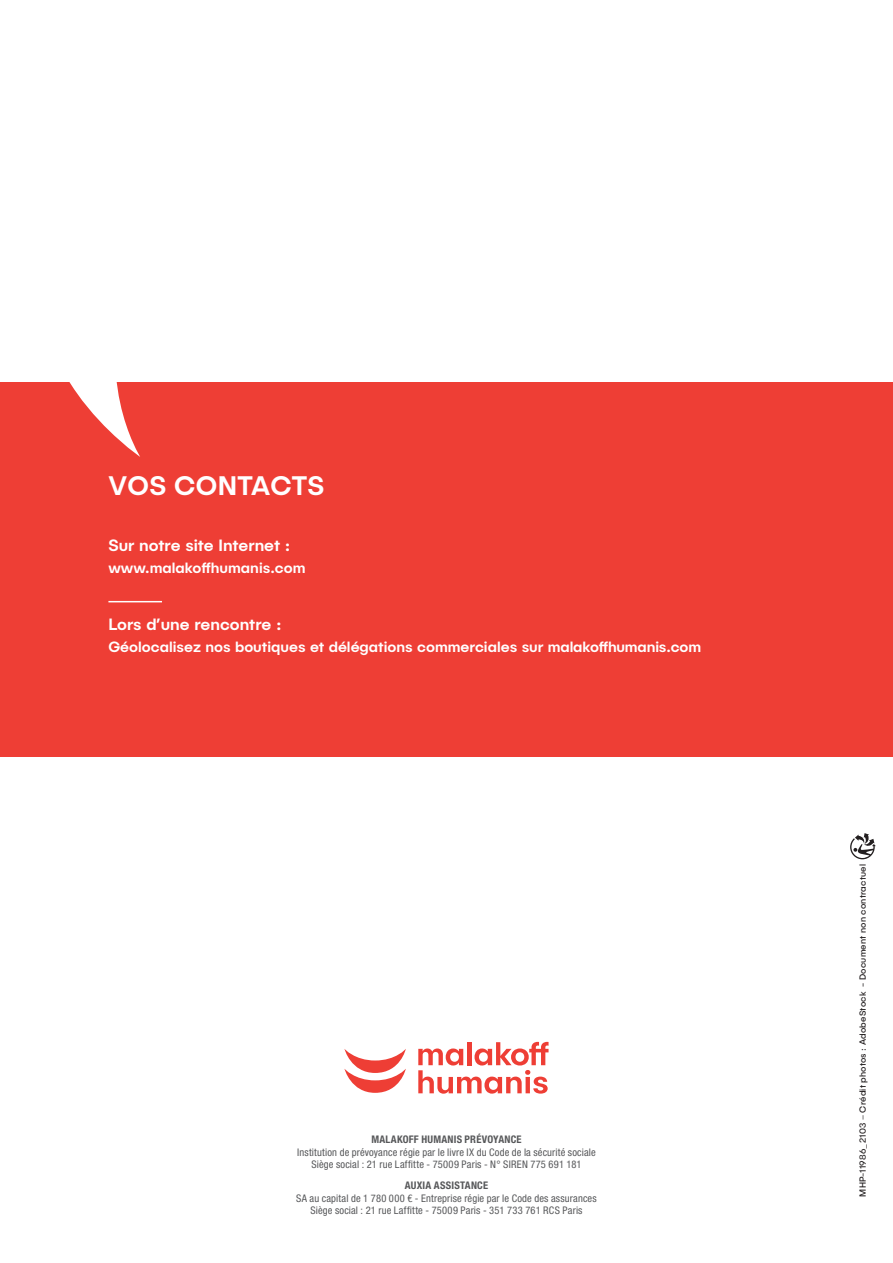
<style>
.page{position:relative;width:893px;height:1263px;background:#fff}
.page>*{position:absolute;margin:0;border:0;box-sizing:border-box;transform-origin:0 0}
.t1{font:500 27px "Publica Sans";letter-spacing:.01em;color:#fff}
.t2{font:500 16.5px "Publica Sans";color:#fff}
.t3{font:500 15px "Publica Sans";color:#fff}
.t4{font:condensed 10.5px/12.6px "Helvetica Neue LT Std";letter-spacing:.015em;color:#57585a;text-align:center}
.t5{font:700 condensed 10.5px "Helvetica Neue LT Std";letter-spacing:.02em;color:#57585a}
.t6{font:9px "Publica Sans";letter-spacing:.025em;color:#231f20}
</style>
<div class="page">
<div style="left:0;top:382px;width:893px;height:375px;background:#ee3e35"></div>
<svg style="left:69px;top:382px;width:71px;height:75px"></svg>
<hr style="left:108px;top:601px;width:54px;height:1px;background:#fff">
<svg style="left:850px;top:833px;width:26px;height:26px"></svg>
<svg style="left:418px;top:1042px;width:131px;height:52px"></svg>
<svg style="left:344px;top:1049px;width:62px;height:44px"></svg>
<h1 class="t1" style="left:109px;top:469px;width:217px">VOS CONTACTS</h1>
<h2 class="t2" style="left:108px;top:535px;width:184px">Sur notre site Internet :</h2>
<h3 class="t3" style="left:108px;top:558px;width:199px">www.malakoffhumanis.com</h3>
<h2 class="t2" style="left:108px;top:613px;width:175px">Lors d’une rencontre :</h2>
<h3 class="t3" style="left:108px;top:637px;width:594px">Géolocalisez nos boutiques et délégations commerciales sur malakoffhumanis.com</h3>
<p class="t5" style="left:371px;top:1133px;width:152px">MALAKOFF HUMANIS PRÉVOYANCE</p>
<p class="t4" style="left:297px;top:1145px;width:300px">Institution de prévoyance régie par le livre IX du Code de la sécurité sociale<br>Siège social : 21 rue Laffitte - 75009 Paris - N° SIREN 775 691 181</p>
<p class="t5" style="left:405px;top:1179px;width:85px">AUXIA ASSISTANCE</p>
<p class="t4" style="left:296px;top:1192px;width:302px">SA au capital de 1 780 000 € - Entreprise régie par le Code des assurances<br>Siège social : 21 rue Laffitte - 75009 Paris - 351 733 761 RCS Paris</p>
<p class="t6" style="left:857px;top:1197px;width:334px;rotate:-90deg">MHP-11986_2103 – Crédit photos : AdobeStock - Document non contractuel</p>
</div>
